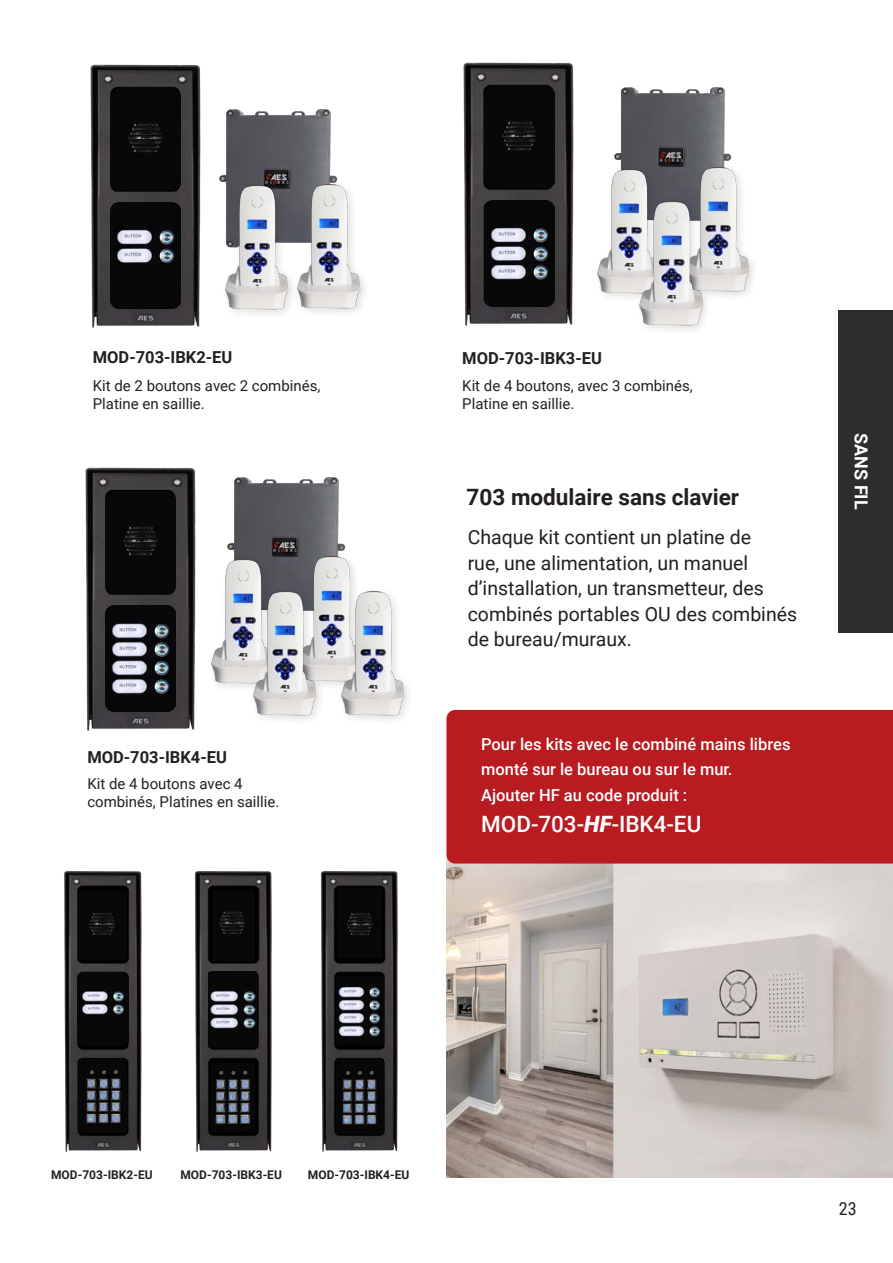
<style>
.page{position:relative;width:893px;height:1263px;background:#fff}
.page>*{position:absolute;margin:0;border:0;box-sizing:border-box;transform-origin:0 0}
.t1{font:700 22.5px "Roboto";color:#231f20}
.t2{font:500 22.5px "Roboto";color:#fff}
.t3{font:19.5px/25.5px "Roboto";color:#231f20}
.t4{font:700 18px "Roboto";color:#fff}
.t5{font:18px "Roboto Condensed";color:#231f20}
.t6{font:500 16.5px/25.5px "Roboto";color:#fff}
.t7{font:700 16.5px "Roboto";color:#231f20}
.t8{font:15px/18px "Roboto";color:#231f20}
.t9{font:700 12px "Roboto";color:#231f20}
.s1{font-weight:900;font-style:italic}
</style>
<div class="page">
<img style="left:446px;top:863px;width:447px;height:314px">
<img style="left:232px;top:109px;width:99px;height:66px">
<img style="left:614px;top:87px;width:118px;height:104px">
<img style="left:227px;top:477px;width:119px;height:104px">
<img style="left:232px;top:175px;width:58px;height:139px">
<img style="left:679px;top:157px;width:74px;height:139px">
<img style="left:293px;top:547px;width:62px;height:138px">
<img style="left:290px;top:174px;width:74px;height:139px">
<img style="left:605px;top:159px;width:60px;height:138px">
<img style="left:227px;top:549px;width:52px;height:138px">
<div style="left:446px;top:710px;width:447px;height:153px;background:#b81c21"></div>
<div style="left:635px;top:196px;width:78px;height:140px;background:#231f20;opacity:.15"></div>
<img style="left:633px;top:191px;width:74px;height:143px">
<div style="left:249px;top:585px;width:78px;height:141px;background:#231f20;opacity:.15"></div>
<img style="left:246px;top:581px;width:75px;height:142px">
<img style="left:334px;top:581px;width:74px;height:139px">
<img style="left:85px;top:467px;width:142px;height:264px">
<img style="left:463px;top:62px;width:142px;height:264px">
<img style="left:90px;top:64px;width:142px;height:264px">
<img style="left:105px;top:491px;width:70px;height:103px">
<img style="left:484px;top:87px;width:70px;height:102px">
<img style="left:110px;top:88px;width:70px;height:102px">
<img style="left:105px;top:605px;width:70px;height:107px">
<img style="left:484px;top:201px;width:70px;height:106px">
<img style="left:110px;top:202px;width:70px;height:106px">
<img style="left:320px;top:871px;width:78px;height:281px">
<img style="left:338px;top:889px;width:44px;height:68px">
<img style="left:337px;top:976px;width:46px;height:68px">
<img style="left:337px;top:1059px;width:46px;height:74px">
<img style="left:64px;top:871px;width:78px;height:281px">
<img style="left:80px;top:892px;width:47px;height:68px">
<img style="left:79px;top:1060px;width:48px;height:72px">
<img style="left:77px;top:973px;width:51px;height:72px">
<img style="left:194px;top:871px;width:78px;height:281px">
<img style="left:213px;top:891px;width:41px;height:70px">
<img style="left:210px;top:1064px;width:44px;height:68px">
<img style="left:208px;top:971px;width:49px;height:76px">
<div style="left:839px;top:310px;width:54px;height:322px;background:#2c2d2d"></div>
<p class="t7" style="left:93px;top:346px;width:141px">MOD-703-IBK2-EU</p>
<p class="t7" style="left:462px;top:347px;width:141px">MOD-703-IBK3-EU</p>
<p class="t8" style="left:93px;top:376px;width:229px">Kit de 2 boutons avec 2 combinés,<br>Platine en saillie.</p>
<p class="t8" style="left:462px;top:376px;width:232px">Kit de 4 boutons, avec 3 combinés,<br>Platine en saillie.</p>
<p class="t1" style="left:467px;top:481px;width:274px">703 modulaire sans clavier</p>
<p class="t7" style="left:87px;top:745px;width:141px">MOD-703-IBK4-EU</p>
<p class="t8" style="left:87px;top:774px;width:194px">Kit de 4 boutons avec 4 combinés, Platines en saillie.</p>
<p class="t3" style="left:468px;top:524px;width:331px">Chaque kit contient un platine de<br>rue, une alimentation, un manuel d’installation, un transmetteur, des combinés portables OU des combinés de bureau/muraux.</p>
<p class="t6" style="left:481px;top:731px;width:311px">Pour les kits avec le combiné mains libres monté sur le bureau ou sur le mur.</p>
<p class="t6" style="left:481px;top:782px;width:208px">Ajouter HF au code produit :</p>
<p class="t2" style="left:481px;top:809px;width:222px">MOD-703-<span class="s1">HF</span>-IBK4-EU</p>
<p class="t4" style="left:874px;top:433px;width:78px;rotate:90deg">SANS FIL</p>
<p class="t9" style="left:51px;top:1166px;width:103px">MOD-703-IBK2-EU</p>
<p class="t9" style="left:180px;top:1166px;width:103px">MOD-703-IBK3-EU</p>
<p class="t9" style="left:308px;top:1166px;width:103px">MOD-703-IBK4-EU</p>
<p class="t5" style="left:839px;top:1196px;width:19px">23</p>
</div>
